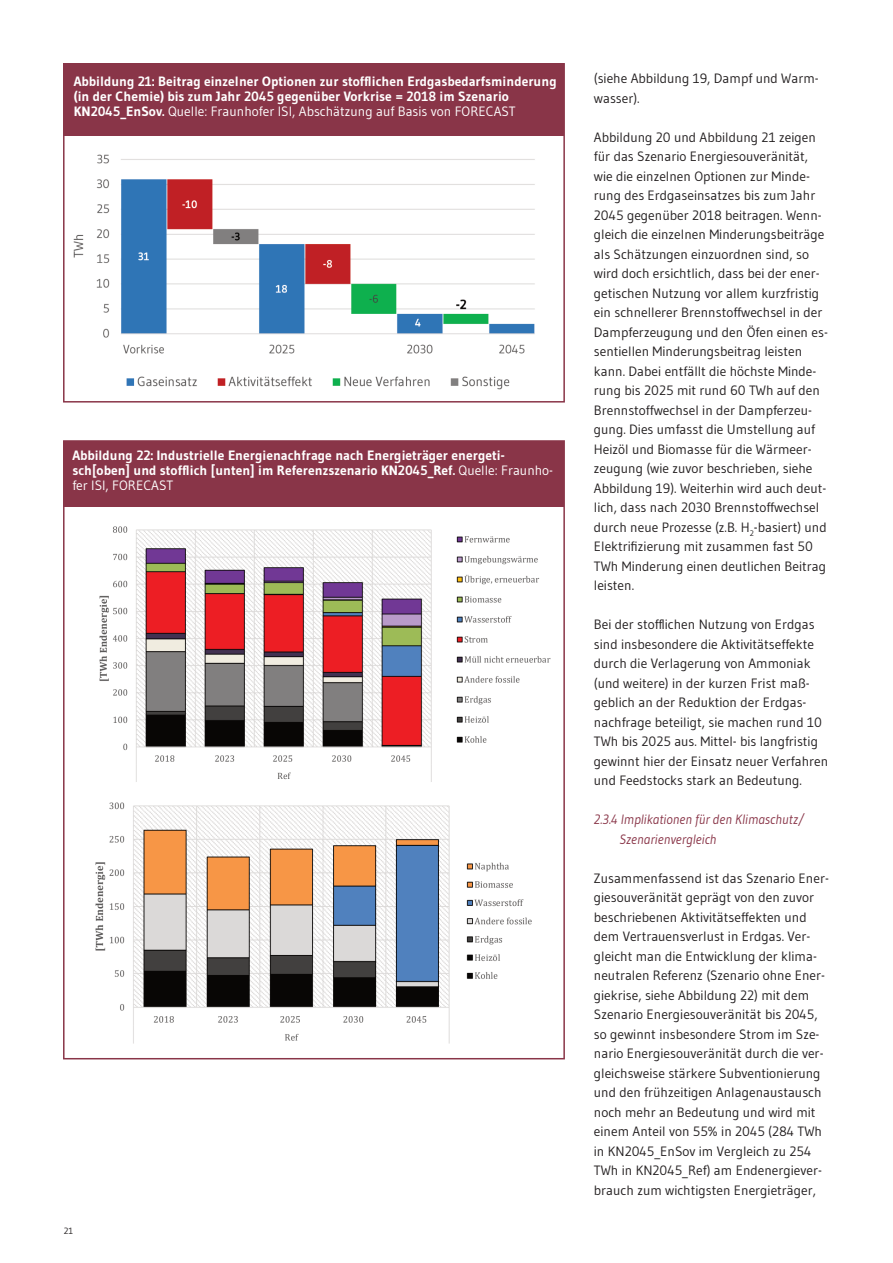
<style>
.page{position:relative;width:893px;height:1263px;background:#fff}
.page>*{position:absolute;margin:0;border:0;box-sizing:border-box;transform-origin:0 0}
.t1{font:13.5px/19.5px "Gudea";color:#231f20}
.t2{font:700 13.5px/15px "Gudea";color:#fff}
.t3{font:italic 13.5px/19.5px "Gudea";color:#893548}
.t4{font:9px "Gudea";color:#231f20}
.s1{font-weight:400}
</style>
<div class="page">
<img style="left:95px;top:802px;width:437px;height:242px">
<div style="left:64px;top:64px;width:500px;height:72px;background:#893548"></div>
<img style="left:73px;top:154px;width:462px;height:236px">
<div style="left:63px;top:63px;width:502px;height:340px;border:2px solid #893548"></div>
<div style="left:213px;top:143px;width:253px;height:12px;background:#fff"></div>
<img style="left:99px;top:526px;width:452px;height:256px">
<div style="left:64px;top:441px;width:500px;height:66px;background:#893548"></div>
<p class="t2" style="left:74px;top:74px;width:484px">Abbildung 21: Beitrag einzelner Optionen zur stofflichen Erdgasbedarfsminderung (in der Chemie) bis zum Jahr 2045 gegenüber Vorkrise = 2018 im Szenario<br>KN2045_EnSov. <span class="s1">Quelle: Fraunhofer ISI, Abschätzung auf Basis von FORECAST</span></p>
<p class="t2" style="left:72px;top:448px;width:482px">Abbildung 22: Industrielle Energienachfrage nach Energieträger energeti&shy;sch[oben] und stofflich [unten] im Referenzszenario KN2045_Ref. <span class="s1">Quelle: Fraunho&shy;fer ISI, FORECAST</span></p>
<p class="t4" style="left:64px;top:1225px;width:11px">21</p>
<p class="t1" style="left:594px;top:69px;width:226px">(siehe Abbildung 19, Dampf und Warm&shy;wasser).</p>
<p class="t1" style="left:594px;top:127px;width:235px">Abbildung 20 und Abbildung 21 zeigen für das Szenario Energiesouveränität, wie die einzelnen Optionen zur Minde&shy;rung des Erdgaseinsatzes bis zum Jahr 2045 gegenüber 2018 beitragen. Wenn&shy;gleich die einzelnen Minderungsbeiträge als Schätzungen einzuordnen sind, so wird doch ersichtlich, dass bei der ener&shy;getischen Nutzung vor allem kurzfristig ein schnellerer Brennstoffwechsel in der Dampferzeugung und den Öfen einen es&shy;sentiellen Minderungsbeitrag leisten kann. Dabei entfällt die höchste Minde&shy;rung bis 2025 mit rund 60 TWh auf den Brennstoffwechsel in der Dampferzeu&shy;gung. Dies umfasst die Umstellung auf Heizöl und Biomasse für die Wärmeer&shy;zeugung (wie zuvor beschrieben, siehe Abbildung 19). Weiterhin wird auch deut&shy;lich, dass nach 2030 Brennstoffwechsel durch neue Prozesse (z.B. H<sub>2</sub>-basiert) und Elektrifizierung mit zusammen fast 50<br>TWh Minderung einen deutlichen Beitrag leisten.</p>
<p class="t1" style="left:594px;top:615px;width:236px">Bei der stofflichen Nutzung von Erdgas sind insbesondere die Aktivitätseffekte durch die Verlagerung von Ammoniak (und weitere) in der kurzen Frist maß&shy;geblich an der Reduktion der Erdgas&shy;nachfrage beteiligt, sie machen rund 10<br>TWh bis 2025 aus. Mittel- bis langfristig gewinnt hier der Einsatz neuer Verfahren und Feedstocks stark an Bedeutung.</p>
<p class="t3" style="left:619px;top:810px;width:186px;text-indent:-26px">2.3.4 Implikationen für den Klimaschutz/<br>Szenarienvergleich</p>
<p class="t1" style="left:594px;top:868px;width:236px">Zusammenfassend ist das Szenario Ener&shy;giesouveränität geprägt von den zuvor beschriebenen Aktivitätseffekten und dem Vertrauensverlust in Erdgas. Ver&shy;gleicht man die Entwicklung der klima&shy;neutralen Referenz (Szenario ohne Ener&shy;giekrise, siehe Abbildung 22) mit dem Szenario Energiesouveränität bis 2045, so gewinnt insbesondere Strom im Sze&shy;nario Energiesouveränität durch die ver&shy;gleichsweise stärkere Subventionierung und den frühzeitigen Anlagenaustausch noch mehr an Bedeutung und wird mit einem Anteil von 55% in 2045 (284 TWh in KN2045_EnSov im Vergleich zu 254<br>TWh in KN2045_Ref) am Endenergiever&shy;brauch zum wichtigsten Energieträger,</p>
</div>
